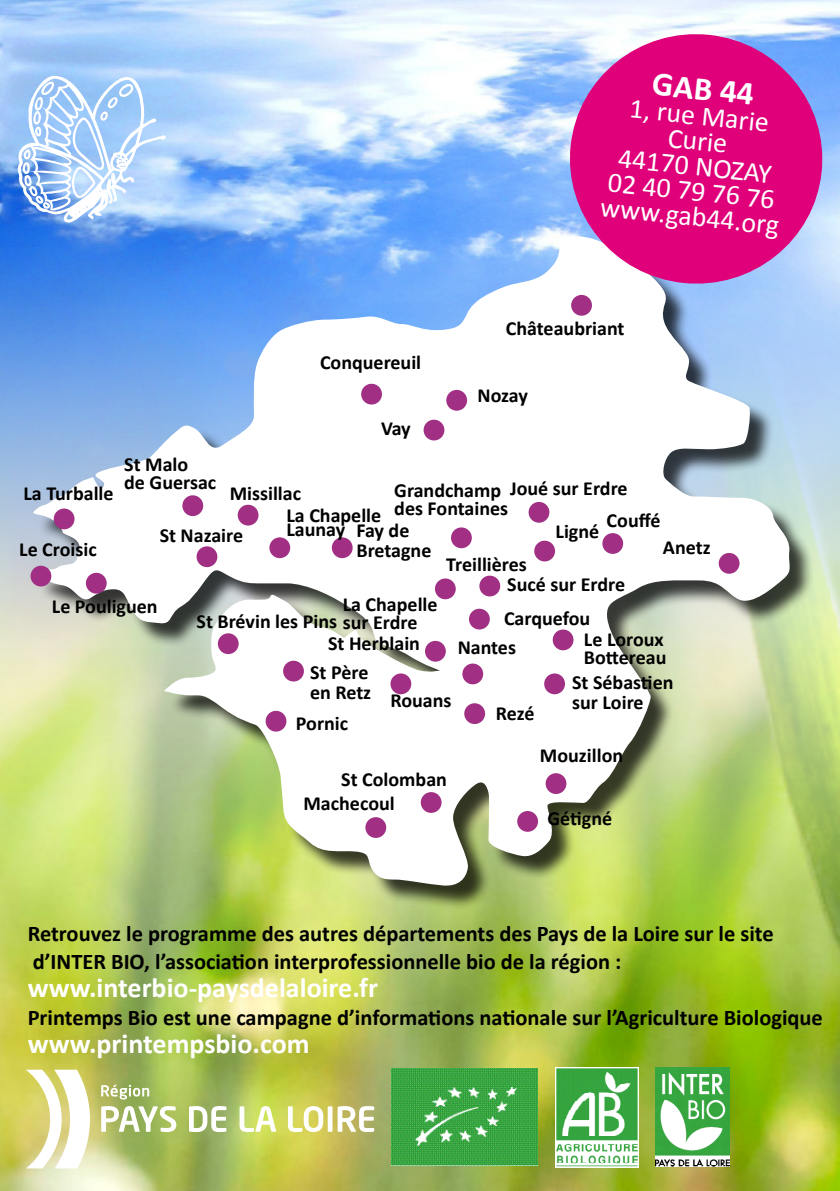
<style>
.page{position:relative;width:840px;height:1191px;background:#fff}
.page>*{position:absolute;margin:0;border:0;box-sizing:border-box;transform-origin:0 0}
.t1{font:700 33.6px "Calibri";color:#fff}
.t2{font:700 28px "Calibri";color:#fff}
.t3{font:28px/25.2px "Calibri";color:#fff;text-align:center}
.t4{font:700 22.4px/28px "Calibri";color:#000}
.t5{font:700 20px/20px "Calibri";color:#000}
</style>
<div class="page">
<img style="left:0;top:686px;width:839px;height:505px">
<img style="left:0;top:0;width:839px;height:686px">
<img style="left:391px;top:1069px;width:146px;height:96px">
<img style="left:555px;top:1067px;width:83px;height:100px">
<svg style="left:101px;top:1106px;width:75px;height:26px"></svg>
<svg style="left:189px;top:1106px;width:37px;height:26px"></svg>
<svg style="left:239px;top:1106px;width:37px;height:26px"></svg>
<svg style="left:288px;top:1106px;width:35px;height:26px"></svg>
<div style="left:327px;top:1106px;width:5px;height:25px;background:#fff"></div>
<svg style="left:337px;top:1106px;width:37px;height:26px"></svg>
<svg style="left:101px;top:1084px;width:48px;height:15px"></svg>
<svg style="left:26px;top:1069px;width:64px;height:99px"></svg>
<svg style="left:18px;top:76px;width:148px;height:146px"></svg>
<img style="left:655px;top:1067px;width:74px;height:100px">
<div style="left:38px;top:239px;width:775px;height:671px;background:#000;opacity:.75"></div>
<img style="left:27px;top:231px;width:766px;height:656px">
<svg style="left:563px;top:28px;width:265px;height:262px;fill:#df007a"></svg>
<div style="left:571px;top:295px;width:20px;height:21px;background:#a13085;border-radius:50%"></div>
<div style="left:446px;top:390px;width:21px;height:21px;background:#a13085;border-radius:50%"></div>
<div style="left:265px;top:711px;width:21px;height:20px;background:#a13085;border-radius:50%"></div>
<div style="left:462px;top:663px;width:21px;height:21px;background:#a13085;border-radius:50%"></div>
<div style="left:237px;top:505px;width:21px;height:20px;background:#a13085;border-radius:50%"></div>
<div style="left:218px;top:633px;width:20px;height:21px;background:#a13085;border-radius:50%"></div>
<div style="left:269px;top:537px;width:21px;height:21px;background:#a13085;border-radius:50%"></div>
<div style="left:331px;top:537px;width:21px;height:21px;background:#a13085;border-radius:50%"></div>
<div style="left:54px;top:508px;width:20px;height:21px;background:#a13085;border-radius:50%"></div>
<div style="left:361px;top:384px;width:21px;height:20px;background:#a13085;border-radius:50%"></div>
<div style="left:31px;top:566px;width:20px;height:20px;background:#a13085;border-radius:50%"></div>
<div style="left:86px;top:573px;width:21px;height:20px;background:#a13085;border-radius:50%"></div>
<div style="left:196px;top:546px;width:21px;height:21px;background:#a13085;border-radius:50%"></div>
<div style="left:283px;top:660px;width:21px;height:21px;background:#a13085;border-radius:50%"></div>
<div style="left:423px;top:420px;width:21px;height:20px;background:#a13085;border-radius:50%"></div>
<div style="left:528px;top:502px;width:21px;height:21px;background:#a13085;border-radius:50%"></div>
<div style="left:479px;top:575px;width:21px;height:21px;background:#a13085;border-radius:50%"></div>
<div style="left:390px;top:673px;width:21px;height:21px;background:#a13085;border-radius:50%"></div>
<div style="left:718px;top:553px;width:21px;height:21px;background:#a13085;border-radius:50%"></div>
<div style="left:420px;top:792px;width:21px;height:21px;background:#a13085;border-radius:50%"></div>
<div style="left:517px;top:811px;width:20px;height:20px;background:#a13085;border-radius:50%"></div>
<div style="left:552px;top:629px;width:21px;height:21px;background:#a13085;border-radius:50%"></div>
<div style="left:182px;top:495px;width:21px;height:21px;background:#a13085;border-radius:50%"></div>
<div style="left:602px;top:533px;width:20px;height:21px;background:#a13085;border-radius:50%"></div>
<div style="left:425px;top:641px;width:20px;height:20px;background:#a13085;border-radius:50%"></div>
<div style="left:468px;top:609px;width:21px;height:20px;background:#a13085;border-radius:50%"></div>
<div style="left:434px;top:578px;width:21px;height:21px;background:#a13085;border-radius:50%"></div>
<div style="left:464px;top:703px;width:21px;height:21px;background:#a13085;border-radius:50%"></div>
<div style="left:544px;top:673px;width:20px;height:21px;background:#a13085;border-radius:50%"></div>
<div style="left:545px;top:773px;width:21px;height:21px;background:#a13085;border-radius:50%"></div>
<div style="left:534px;top:540px;width:20px;height:21px;background:#a13085;border-radius:50%"></div>
<div style="left:365px;top:817px;width:21px;height:21px;background:#a13085;border-radius:50%"></div>
<div style="left:451px;top:527px;width:20px;height:21px;background:#a13085;border-radius:50%"></div>
<h1 class="t1" style="left:654px;top:62px;width:104px;rotate:6deg">GAB 44</h1>
<h2 class="t3" style="left:612px;top:92px;width:181px;rotate:6deg">1, rue Marie<br>Curie<br>44170 NOZAY<br>02 40 79 76 76 www.gab44.org</h2>
<p class="t5" style="left:23px;top:482px;width:92px">La Turballe</p>
<p class="t5" style="left:19px;top:538px;width:79px">Le Croisic</p>
<p class="t5" style="left:320px;top:351px;width:103px">Conquereuil</p>
<p class="t5" style="left:381px;top:417px;width:31px">Vay</p>
<p class="t5" style="left:505px;top:317px;width:120px">Châteaubriant</p>
<p class="t5" style="left:477px;top:384px;width:52px">Nozay</p>
<p class="t5" style="left:124px;top:454px;width:93px;line-height:18px">St Malo<br>de Guersac</p>
<p class="t5" style="left:510px;top:477px;width:119px">Joué sur Erdre</p>
<p class="t5" style="left:394px;top:480px;width:115px;line-height:18px">Grandchamp des Fontaines</p>
<p class="t5" style="left:229px;top:482px;width:73px">Missillac</p>
<p class="t5" style="left:286px;top:504px;width:96px">La Chapelle</p>
<p class="t5" style="left:286px;top:518px;width:60px">Launay</p>
<p class="t5" style="left:606px;top:509px;width:55px">Couffé</p>
<p class="t5" style="left:356px;top:519px;width:76px">Fay de<br>Bretagne</p>
<p class="t5" style="left:555px;top:520px;width:45px">Ligné</p>
<p class="t5" style="left:160px;top:525px;width:85px">St Nazaire</p>
<p class="t5" style="left:662px;top:536px;width:49px">Anetz</p>
<p class="t5" style="left:446px;top:553px;width:82px">Treillières</p>
<p class="t5" style="left:507px;top:573px;width:119px">Sucé sur Erdre</p>
<p class="t5" style="left:52px;top:596px;width:107px">Le Pouliguen</p>
<p class="t5" style="left:196px;top:594px;width:242px;line-height:17px;text-indent:146px">La Chapelle<br>St Brévin les Pins sur Erdre</p>
<p class="t5" style="left:328px;top:632px;width:93px">St Herblain</p>
<p class="t5" style="left:310px;top:661px;width:63px">St Père en Retz</p>
<p class="t5" style="left:296px;top:712px;width:54px">Pornic</p>
<p class="t5" style="left:390px;top:689px;width:62px">Rouans</p>
<p class="t5" style="left:341px;top:768px;width:107px">St Colomban</p>
<p class="t5" style="left:303px;top:793px;width:93px">Machecoul</p>
<p class="t5" style="left:503px;top:607px;width:88px">Carquefou</p>
<p class="t5" style="left:457px;top:637px;width:60px">Nantes</p>
<p class="t5" style="left:495px;top:702px;width:40px">Rezé</p>
<p class="t5" style="left:583px;top:629px;width:84px;line-height:18px">Le Loroux<br>Bottereau</p>
<p class="t5" style="left:571px;top:671px;width:103px">St Sébastien sur Loire</p>
<p class="t5" style="left:539px;top:744px;width:85px">Mouzillon</p>
<p class="t5" style="left:547px;top:807px;width:66px">Gétigné</p>
<p class="t4" style="left:28px;top:918px;width:747px">Retrouvez le programme des autres départements des Pays de la Loire sur le site d’INTER BIO, l’association interprofessionnelle bio de la région :</p>
<h2 class="t2" style="left:28px;top:970px;width:352px">www.interbio-paysdelaloire.fr</h2>
<p class="t4" style="left:28px;top:1002px;width:796px">Printemps Bio est une campagne d’informations nationale sur l’Agriculture Biologique</p>
<h2 class="t2" style="left:28px;top:1026px;width:283px">www.printempsbio.com</h2>
</div>
